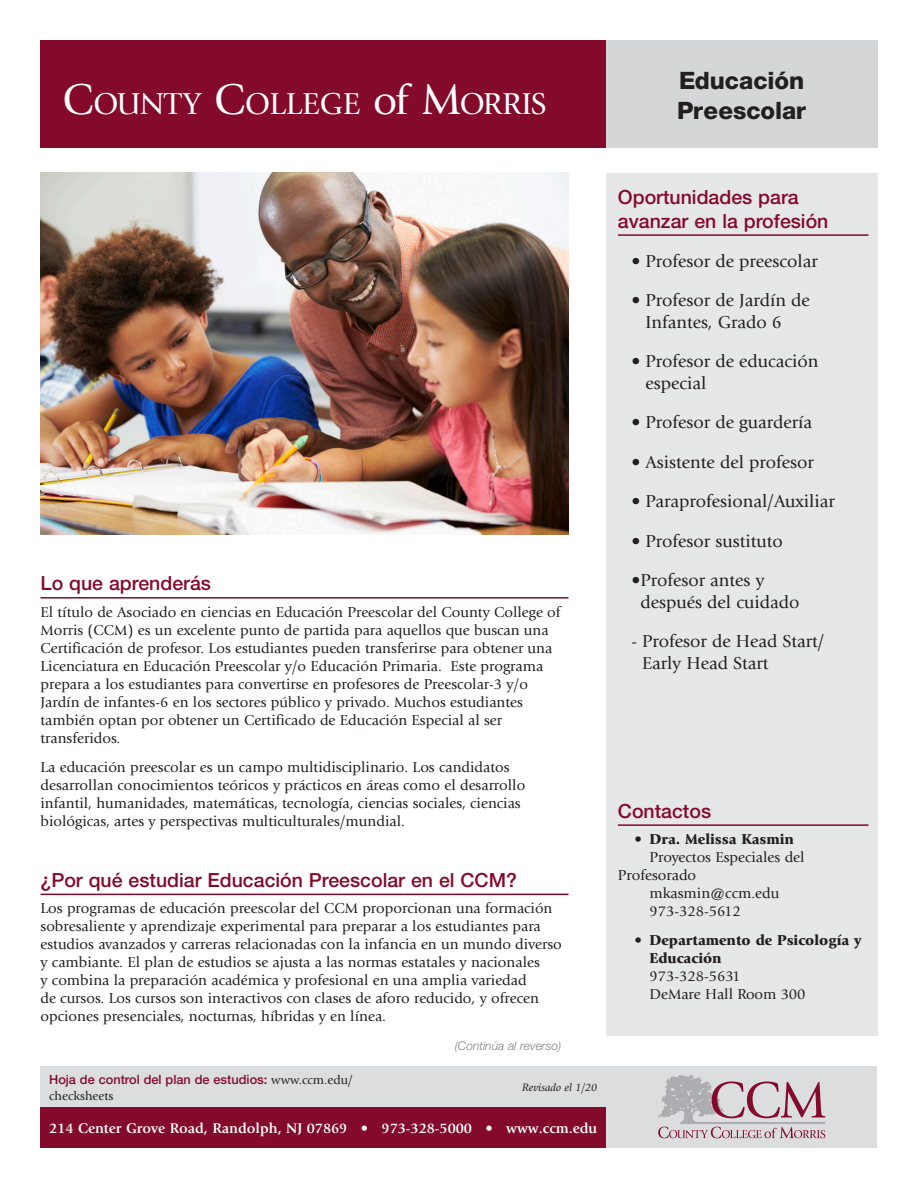
<style>
.page{position:relative;width:918px;height:1188px;background:#fff}
.page>*{position:absolute;margin:0;border:0;box-sizing:border-box;transform-origin:0 0}
.t1{font:31.5px "Giovanni";color:#fff}
.MastHeader{font:800 24px/30px "Helvetica Neue";color:#231f20}
.Headers{font:500 19.5px/23.4px "Helvetica Neue";color:#830a2b}
.Careers{font:18px/21.6px "Giovanni";color:#231f20}
.Copy{font:15px/18px "Giovanni";color:#231f20}
.Contacts{font:900 15px/18px "Giovanni";color:#231f20}
.Contacts-2{font:15px "Giovanni";color:#231f20}
.t2{font:700 14.7px "Giovanni";color:#fff}
.Continued{font:500 12.75px/15.3px "Helvetica Neue";color:#830a2b}
.Continued-2{font:italic 300 12px "Helvetica Neue";color:#808285}
.t3{font:italic 11.25px "Giovanni";color:#231f20}
.s1{font-size:45px}
.s2{font-size:42px}
.s3{font-family:"Giovanni";font-weight:400;color:#231f20}
.s4{font-weight:400}
</style>
<div class="page">
<div style="left:606px;top:40px;width:272px;height:108px;background:#d5d6d8"></div>
<div style="left:40px;top:40px;width:566px;height:108px;background:#830a2b"></div>
<hr style="left:40px;top:597px;width:528px;height:2px;background:#830a2b">
<hr style="left:40px;top:894px;width:528px;height:1px;background:#830a2b">
<img style="left:40px;top:173px;width:528px;height:362px">
<div style="left:40px;top:1066px;width:838px;height:82px;background:#dcdddf"></div>
<div style="left:40px;top:1107px;width:566px;height:41px;background:#830a2b"></div>
<svg style="left:658px;top:1075px;width:167px;height:63px"></svg>
<div style="left:606px;top:173px;width:272px;height:863px;background:#e6e7e9"></div>
<hr style="left:618px;top:234px;width:251px;height:2px;background:#830a2b">
<hr style="left:618px;top:824px;width:251px;height:2px;background:#830a2b">
<p class="t1" style="left:62px;top:86px;width:486px"><span class="s1">C</span>OUNTY <span class="s1">C</span>OLLEGE <span class="s2">of</span> <span class="s1">M</span>ORRIS</p>
<p class="MastHeader" style="left:677px;top:65px;width:131px">Educación<br>Preescolar</p>
<p class="Headers" style="left:40px;top:571px;width:172px">Lo que aprenderás</p>
<p class="Copy" style="left:40px;top:603px;width:522px">El título de Asociado en ciencias en Educación Preescolar del County College of Morris (CCM) es un excelente punto de partida para aquellos que buscan una Certificación de profesor. Los estudiantes pueden transferirse para obtener una Licenciatura en Educación Preescolar y/o Educación Primaria. Este programa prepara a los estudiantes para convertirse en profesores de Preescolar-3 y/o Jardín de infantes-6 en los sectores público y privado. Muchos estudiantes también optan por obtener un Certificado de Educación Especial al ser transferidos.</p>
<p class="Copy" style="left:40px;top:758px;width:486px">La educación preescolar es un campo multidisciplinario. Los candidatos desarrollan conocimientos teóricos y prácticos en áreas como el desarrollo infantil, humanidades, matemáticas, tecnología, ciencias sociales, ciencias biológicas, artes y perspectivas multiculturales/mundial.</p>
<p class="Headers" style="left:40px;top:868px;width:478px">¿Por qué estudiar Educación Preescolar en el CCM?</p>
<p class="Copy" style="left:40px;top:900px;width:523px">Los programas de educación preescolar del CCM proporcionan una formación sobresaliente y aprendizaje experimental para preparar a los estudiantes para estudios avanzados y carreras relacionadas con la infancia en un mundo diverso y cambiante. El plan de estudios se ajusta a las normas estatales y nacionales<br>y combina la preparación académica y profesional en una amplia variedad<br>de cursos. Los cursos son interactivos con clases de aforo reducido, y ofrecen opciones presenciales, nocturnas, híbridas y en línea.</p>
<p class="Continued-2" style="left:455px;top:1038px;width:108px">(Continúa al reverso)</p>
<p class="Continued" style="left:49px;top:1072px;width:305px">Hoja de control del plan de estudios: <span class="s3">www.ccm.edu/ checksheets</span></p>
<p class="t3" style="left:522px;top:1081px;width:77px">Revisado el 1/20</p>
<p class="t2" style="left:49px;top:1120px;width:550px">214 Center Grove Road, Randolph, NJ 07869 • 973-328-5000 • www.ccm.edu</p>
<p class="Headers" style="left:618px;top:185px;width:212px">Oportunidades para avanzar en la profesión</p>
<p class="Careers" style="left:631px;top:251px;width:188px">• Profesor de preescolar</p>
<p class="Careers" style="left:646px;top:290px;width:166px;text-indent:-14px">• Profesor de Jardín de<br>Infantes, Grado 6</p>
<p class="Careers" style="left:646px;top:351px;width:174px;text-indent:-14px">• Profesor de educación especial</p>
<p class="Careers" style="left:631px;top:412px;width:182px">• Profesor de guardería</p>
<p class="Careers" style="left:631px;top:451px;width:184px">• Asistente del profesor</p>
<p class="Careers" style="left:631px;top:491px;width:205px">• Paraprofesional/Auxiliar</p>
<p class="Careers" style="left:631px;top:530px;width:153px">• Profesor sustituto</p>
<p class="Careers" style="left:640px;top:570px;width:160px;text-indent:-9px">•Profesor antes y después del cuidado</p>
<p class="Careers" style="left:642px;top:631px;width:184px;text-indent:-11px">- Profesor de Head Start/<br>Early Head Start</p>
<p class="Headers" style="left:618px;top:799px;width:95px">Contactos</p>
<p class="Contacts" style="left:634px;top:830px;width:161px">• Dra. Melissa Kasmin</p>
<p class="Contacts-2" style="left:649px;top:849px;width:157px">Proyectos Especiales del</p>
<p class="Contacts-2" style="left:618px;top:867px;width:80px">Profesorado</p>
<p class="Contacts-2" style="left:649px;top:885px;width:132px">mkasmin@ccm.edu</p>
<p class="Contacts-2" style="left:649px;top:903px;width:93px">973-328-5612</p>
<p class="Contacts" style="left:649px;top:931px;width:214px;text-indent:-15px">• Departamento de Psicología y<br>Educación<br><span class="s4">973-328-5631<br>DeMare Hall Room 300</span></p>
</div>
